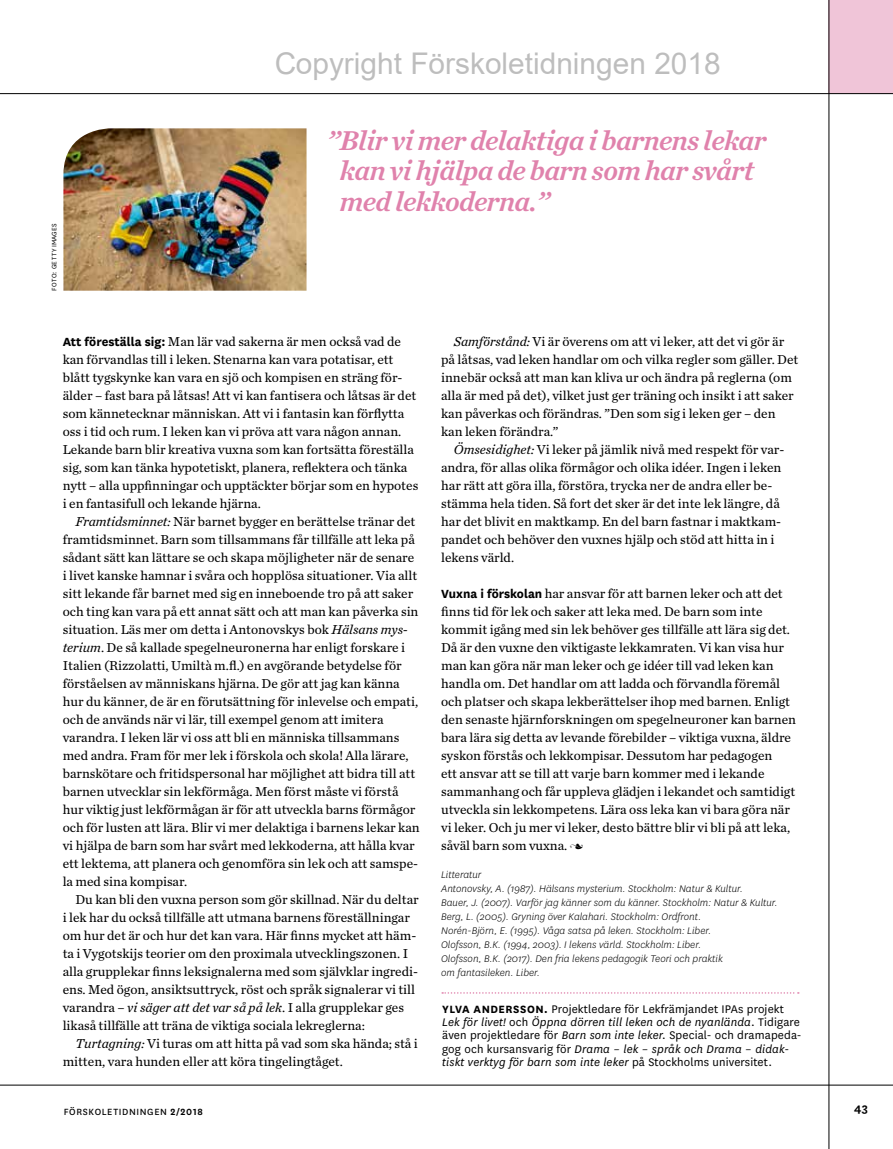
<style>
.page{position:relative;width:893px;height:1149px;background:#fff}
.page>*{position:absolute;margin:0;border:0;box-sizing:border-box;transform-origin:0 0}
.t1{font:29.85px "Arial";color:rgb(0 0 0/.26)}
.t2{font:italic 28.5px/30.2px "Chronicle Text G2 Semi";letter-spacing:-.02em;color:#e082ac}
.t3{font:13.5px/18px "Chronicle Text G2";color:#000}
.t4{font:600 13.5px "National";color:#000}
.t5{font:12.9px/13.2px "National";letter-spacing:.01em;color:#000}
.t6{font:italic 300 11.25px/14px "National";color:#000}
.t7{font:10.5px "National";letter-spacing:.065em;color:#000}
.t8{font:7.5px "National";letter-spacing:.045em;color:#000}
.s1{font-family:"National";font-weight:700;font-size:13.8px}
.s2{font-style:italic}
.s3{font-family:"Type Embellishments One";font-size:10.5px}
.s4{font-weight:700;font-size:12.3px}
.s5{font-weight:600}
</style>
<div class="page">
<svg style="left:442px;top:992px;width:357px;height:1px"></svg>
<hr style="left:0;top:1084px;width:893px;height:1px;background:#000">
<div style="left:829px;top:0;width:64px;height:94px;background:#f0c5d8"></div>
<hr style="left:0;top:93px;width:893px;height:1px;background:#000">
<hr style="left:828px;top:0;width:1px;height:1148px;background:#000">
<img style="left:63px;top:128px;width:244px;height:162px">
<h1 class="t1" style="left:274px;top:43px;width:448px">Copyright Förskoletidningen 2018</h1>
<p class="t8" style="left:49px;top:290px;width:68px;rotate:-90deg">FOTO: GETTY IMAGES</p>
<h2 class="t2" style="left:340px;top:124px;width:428px;text-indent:-13px">”Blir vi mer delaktiga i barnens lekar kan vi hjälpa de barn som har svårt med lekkoderna.”</h2>
<p class="t3" style="left:63px;top:331px;width:357px"><span class="s1">Att föreställa sig:</span> Man lär vad sakerna är men också vad de kan förvandlas till i leken. Stenarna kan vara potatisar, ett blått tygskynke kan vara en sjö och kompisen en sträng för&shy;älder – fast bara på låtsas! Att vi kan fantisera och låtsas är det som kännetecknar människan. Att vi i fantasin kan förflytta oss i tid och rum. I leken kan vi pröva att vara någon annan.<br>Lekande barn blir kreativa vuxna som kan fortsätta föreställa sig, som kan tänka hypotetiskt, planera, reflektera och tänka nytt – alla uppfinningar och upptäckter börjar som en hypotes i en fantasifull och lekande hjärna.</p>
<p class="t3" style="left:63px;top:511px;width:358px;text-indent:13px"><span class="s2">Framtidsminnet:</span> När barnet bygger en berättelse tränar det framtidsminnet. Barn som tillsammans får tillfälle att leka på sådant sätt kan lättare se och skapa möjligheter när de senare i livet kanske hamnar i svåra och hopplösa situationer. Via allt sitt lekande får barnet med sig en inneboende tro på att saker och ting kan vara på ett annat sätt och att man kan påverka sin situation. Läs mer om detta i Antonovskys bok <span class="s2">Hälsans mys&shy;terium</span>. De så kallade spegelneuronerna har enligt forskare i Italien (Rizzolatti, Umiltà m.fl.) en avgörande betydelse för förståelsen av människans hjärna. De gör att jag kan känna hur du känner, de är en förutsättning för inlevelse och empati, och de används när vi lär, till exempel genom att imitera varandra. I leken lär vi oss att bli en människa tillsammans med andra. Fram för mer lek i förskola och skola! Alla lärare, barnskötare och fritidspersonal har möjlighet att bidra till att barnen utvecklar sin lekförmåga. Men först måste vi förstå hur viktig just lekförmågan är för att utveckla barns förmågor och för lusten att lära. Blir vi mer delaktiga i barnens lekar kan vi hjälpa de barn som har svårt med lekkoderna, att hålla kvar ett lektema, att planera och genomföra sin lek och att samspe&shy;la med sina kompisar.</p>
<p class="t3" style="left:63px;top:889px;width:358px;text-indent:13px">Du kan bli den vuxna person som gör skillnad. När du deltar i lek har du också tillfälle att utmana barnens föreställningar om hur det är och hur det kan vara. Här finns mycket att häm&shy;ta i Vygotskijs teorier om den proximala utvecklingszonen. I alla grupplekar finns leksignalerna med som självklar ingredi&shy;ens. Med ögon, ansiktsuttryck, röst och språk signalerar vi till varandra – <span class="s2">vi säger att det var så på lek</span>. I alla grupplekar ges likaså tillfälle att träna de viktiga sociala lekreglerna:</p>
<p class="t3" style="left:63px;top:1033px;width:357px;text-indent:13px"><span class="s2">Turtagning:</span> Vi turas om att hitta på vad som ska hända; stå i mitten, vara hunden eller att köra tingelingtåget.</p>
<p class="t3" style="left:441px;top:331px;width:359px;text-indent:13px"><span class="s2">Samförstånd:</span> Vi är överens om att vi leker, att det vi gör är på låtsas, vad leken handlar om och vilka regler som gäller. Det innebär också att man kan kliva ur och ändra på reglerna (om alla är med på det), vilket just ger träning och insikt i att saker kan påverkas och förändras. ”Den som sig i leken ger – den kan leken förändra.”</p>
<p class="t3" style="left:441px;top:439px;width:345px;text-indent:13px"><span class="s2">Ömsesidighet:</span> Vi leker på jämlik nivå med respekt för var&shy;andra, för allas olika förmågor och olika idéer. Ingen i leken har rätt att göra illa, förstöra, trycka ner de andra eller be&shy;stämma hela tiden. Så fort det sker är det inte lek längre, då har det blivit en maktkamp. En del barn fastnar i maktkam&shy;pandet och behöver den vuxnes hjälp och stöd att hitta in i lekens värld.</p>
<p class="t3" style="left:441px;top:583px;width:356px"><span class="s1">Vuxna i förskolan</span> har ansvar för att barnen leker och att det finns tid för lek och saker att leka med. De barn som inte kommit igång med sin lek behöver ges tillfälle att lära sig det.<br>Då är den vuxne den viktigaste lekkamraten. Vi kan visa hur man kan göra när man leker och ge idéer till vad leken kan handla om. Det handlar om att ladda och förvandla föremål och platser och skapa lekberättelser ihop med barnen. Enligt den senaste hjärnforskningen om spegelneuroner kan barnen bara lära sig detta av levande förebilder – viktiga vuxna, äldre syskon förstås och lekkompisar. Dessutom har pedagogen<br>ett ansvar att se till att varje barn kommer med i lekande sammanhang och får uppleva glädjen i lekandet och samtidigt utveckla sin lekkompetens. Lära oss leka kan vi bara göra när vi leker. Och ju mer vi leker, desto bättre blir vi bli på att leka, såväl barn som vuxna. <span class="s3">n</span></p>
<p class="t6" style="left:441px;top:867px;width:338px">Litteratur<br>Antonovsky, A. (1987). Hälsans mysterium. Stockholm: Natur &amp; Kultur.<br>Bauer, J. (2007). Varför jag känner som du känner. Stockholm: Natur &amp; Kultur.<br>Berg, L. (2005). Gryning över Kalahari. Stockholm: Ordfront.<br>Norén-Björn, E. (1995). Våga satsa på leken. Stockholm: Liber.<br>Olofsson, B.K. (1994, 2003). I lekens värld. Stockholm: Liber.<br>Olofsson, B.K. (2017). Den fria lekens pedagogik Teori och praktik<br>om fantasileken. Liber.</p>
<p class="t5" style="left:442px;top:1001px;width:361px"><span class="s4">YLVA ANDERSSON.</span> Projektledare för Lekfrämjandet IPAs projekt <span class="s2">Lek för livet!</span> och <span class="s2">Öppna dörren till leken och de nyanlända</span>. Tidigare även projektledare för <span class="s2">Barn som inte leker.</span> Special- och dramapeda&shy;gog och kursansvarig för <span class="s2">Drama – lek – språk och Drama – didak&shy;tiskt verktyg för barn som inte leker</span> på Stockholms universitet.</p>
<p class="t7" style="left:64px;top:1104px;width:140px">FÖRSKOLETIDNINGEN <span class="s5">2/2018</span></p>
<p class="t4" style="left:854px;top:1098px;width:16px">43</p>
</div>
